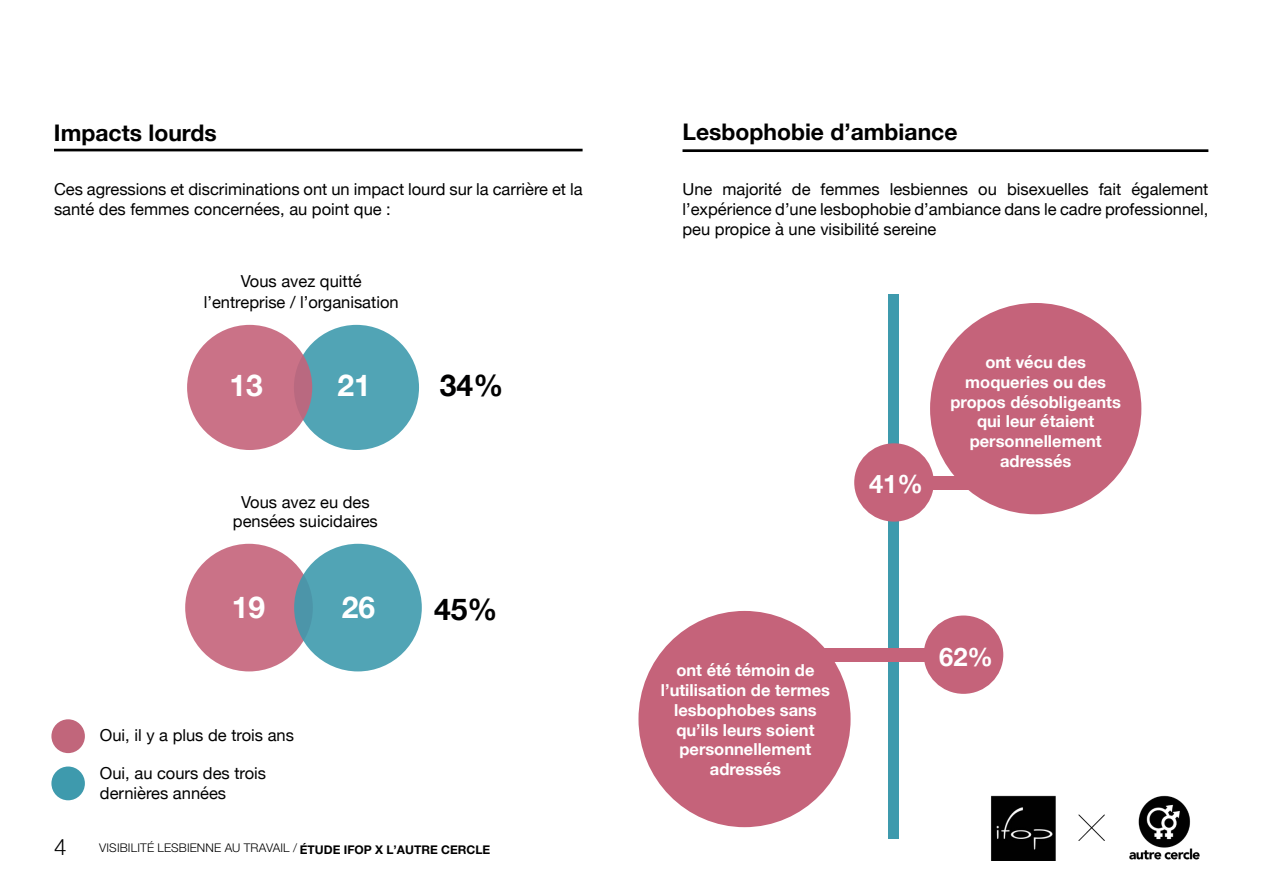
<style>
.page{position:relative;width:1263px;height:893px;background:#fff}
.page>*{position:absolute;margin:0;border:0;box-sizing:border-box;transform-origin:0 0}
.T2{font:700 30px "Helvetica Neue";color:#fff}
.T2-2{font:700 30px "Helvetica Neue";color:#000001}
.texte{font:700 25.5px "Helvetica Neue";color:#fff}
.titre_de_section{font:700 22.95px "Helvetica Neue";color:#000}
.t1{font:300 22.5px "Helvetica Neue";color:#000}
.texte-2{font:16.5px/19.8px "Helvetica Neue";color:#000}
.texte-3{font:700 16.5px/19.8px "Helvetica Neue";color:#fff;text-align:center}
.T2-3{font:16.5px/19.5px "Helvetica Neue";color:#000;text-align:center}
.t2{font:300 12px "Helvetica Neue LT Pro";letter-spacing:.01em;color:#000}
.s1{font-weight:700}
</style>
<div class="page">
<div style="left:185px;top:544px;width:128px;height:127px;background:#ca7287;border-radius:50%"></div>
<div style="left:294px;top:544px;width:128px;height:127px;background:linear-gradient(to right,#4f9db0,#54a8b8);border-radius:50%"></div>
<div style="left:294px;top:325px;width:125px;height:125px;background:#51a4b5;border-radius:50%"></div>
<div style="left:187px;top:325px;width:125px;height:125px;background:linear-gradient(to right,#cd7589,#c36e84);border-radius:50%"></div>
<div style="left:930px;top:303px;width:211px;height:211px;background:#c5637a;border-radius:50%"></div>
<div style="left:638px;top:611px;width:212px;height:216px;background:#c5637a;border-radius:50%"></div>
<div style="left:888px;top:294px;width:11px;height:545px;background:#3e9aad"></div>
<div style="left:854px;top:443px;width:80px;height:79px;background:#c5637a;border-radius:50%"></div>
<hr style="left:54px;top:149px;width:529px;height:2px;background:#000">
<hr style="left:682px;top:149px;width:526px;height:3px;background:#000">
<div style="left:896px;top:476px;width:75px;height:14px;background:#c5637a"></div>
<div style="left:811px;top:648px;width:145px;height:13px;background:#c5637a"></div>
<div style="left:924px;top:615px;width:79px;height:79px;background:#c5637a;border-radius:50%"></div>
<div style="left:51px;top:766px;width:34px;height:34px;background:#3e9aad;border-radius:50%"></div>
<div style="left:51px;top:719px;width:34px;height:34px;background:#c1667b;border-radius:50%"></div>
<img style="left:991px;top:795px;width:209px;height:66px">
<p class="titre_de_section" style="left:54px;top:115px;width:164px">Impacts lourds</p>
<p class="texte-2" style="left:54px;top:180px;width:530px">Ces agressions et discriminations ont un impact lourd sur la carrière et la santé des femmes concernées, au point que :</p>
<p class="T2-3" style="left:241px;top:273px;width:123px">Vous avez quitté</p>
<p class="T2-3" style="left:204px;top:293px;width:196px">l’entreprise / l’organisation</p>
<p class="T2" style="left:229px;top:362px;width:35px">13</p>
<p class="T2" style="left:337px;top:362px;width:35px">21</p>
<p class="T2-2" style="left:440px;top:362px;width:65px">34%</p>
<p class="T2-3" style="left:233px;top:493px;width:146px">Vous avez eu des pensées suicidaires</p>
<p class="T2" style="left:232px;top:584px;width:35px">19</p>
<p class="T2" style="left:342px;top:584px;width:35px">26</p>
<p class="T2-2" style="left:434px;top:585px;width:65px">45%</p>
<p class="T2-3" style="left:100px;top:726px;width:196px">Oui, il y a plus de trois ans</p>
<p class="titre_de_section" style="left:682px;top:114px;width:276px">Lesbophobie d’ambiance</p>
<p class="texte-2" style="left:682px;top:180px;width:527px;text-align:justify">Une majorité de femmes lesbiennes ou bisexuelles fait également l’expérience d’une lesbophobie d’ambiance dans le cadre professionnel, peu propice à une visibilité sereine</p>
<p class="texte" style="left:869px;top:464px;width:55px">41%</p>
<p class="texte-3" style="left:950px;top:353px;width:172px">ont vécu des moqueries ou des propos désobligeants qui leur étaient personnellement adressés</p>
<p class="texte-3" style="left:676px;top:661px;width:140px">ont été témoin de</p>
<p class="texte-3" style="left:661px;top:681px;width:171px">l’utilisation de termes lesbophobes sans qu’ils leurs soient personnellement</p>
<p class="texte" style="left:939px;top:637px;width:55px">62%</p>
<p class="T2-3" style="left:100px;top:765px;width:168px">Oui, au cours des trois</p>
<p class="texte-3" style="left:710px;top:760px;width:73px">adressés</p>
<p class="T2-3" style="left:100px;top:784px;width:128px">dernières années</p>
<h3 class="t1" style="left:54px;top:828px;width:14px">4</h3>
<p class="t2" style="left:99px;top:841px;width:393px">VISIBILITÉ LESBIENNE AU TRAVAIL / <span class="s1">ÉTUDE IFOP X L’AUTRE CERCLE</span></p>
</div>
